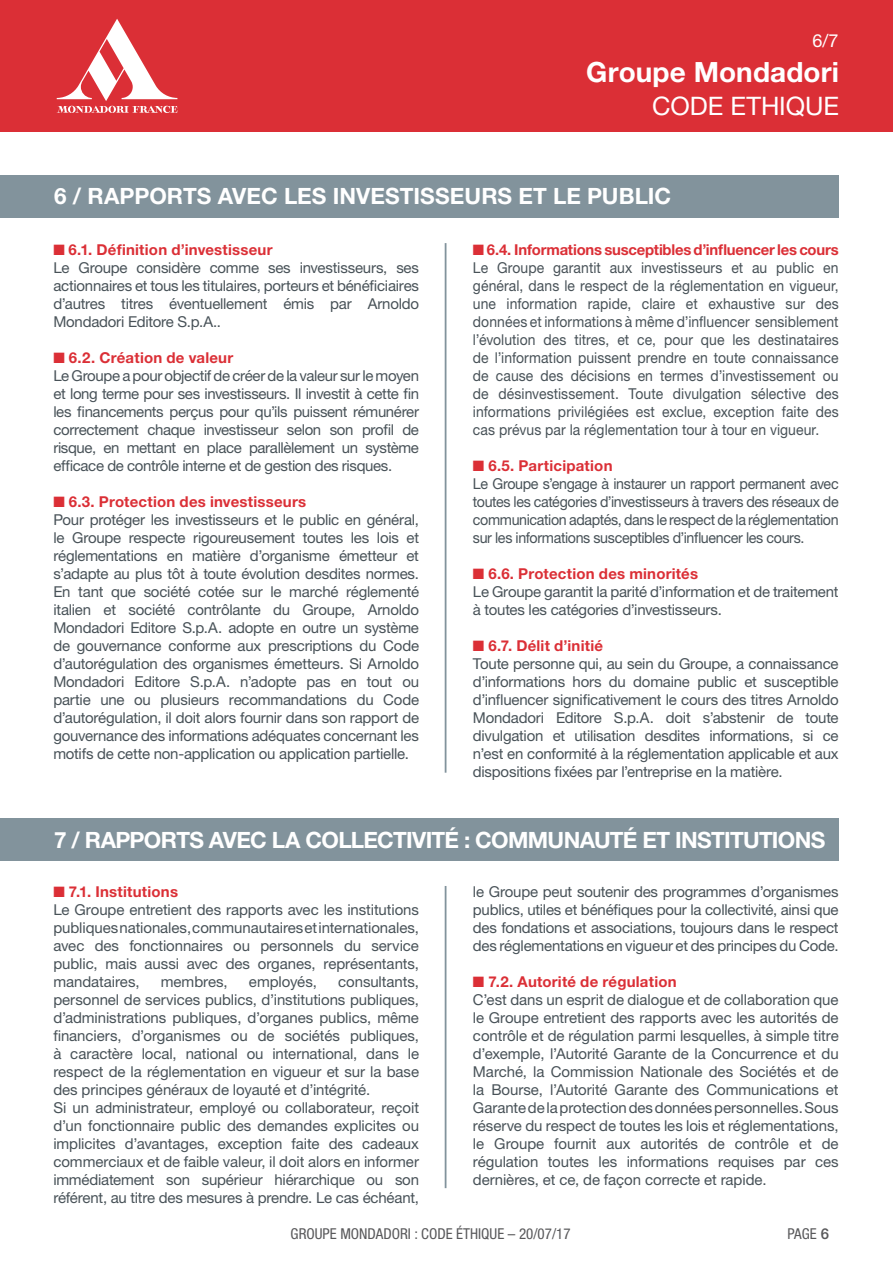
<style>
.page{position:relative;width:893px;height:1263px;background:#fff}
.page>*{position:absolute;margin:0;border:0;box-sizing:border-box;transform-origin:0 0}
.t1{font:700 27.9px "Helvetica Neue LT Std";letter-spacing:.005em;color:#fff}
.t2{font:25.5px "Helvetica Neue LT Std";letter-spacing:-.005em;color:#fff}
.t3{font:700 22.5px "Helvetica Neue LT Std";letter-spacing:-.025em;color:#fff}
.t4{font:700 22.5px "Helvetica Neue LT Std";color:#fff}
.t5{font:18px "Helvetica Neue LT Std";color:#fff}
.t6{font:15px/18px "Helvetica Neue LT Std";letter-spacing:-.01em;color:#485258}
.t7{font:15px/18px "Helvetica Neue LT Std";letter-spacing:-.01em;color:#485258;text-align:justify;scale:.93 1}
.t8{font:15px/18px "Helvetica Neue LT Std";letter-spacing:-.01em;color:#485258;scale:.95 1}
.t9{font:condensed 15px "Helvetica Neue LT Std";color:#58585a}
.s1{color:#db2f36}
.s2{font-weight:700;color:#db2f36}
.s3{font-weight:500;font-stretch:normal}
</style>
<div class="page">
<div style="left:0;top:0;width:893px;height:132px;background:#db2f36"></div>
<svg style="left:57px;top:19px;width:120px;height:94px"></svg>
<div style="left:0;top:175px;width:839px;height:43px;background:#82939c"></div>
<div style="left:0;top:818px;width:839px;height:43px;background:#82939c"></div>
<hr style="left:445px;top:243px;width:1px;height:530px;background:#82939c">
<hr style="left:445px;top:886px;width:1px;height:302px;background:#82939c">
<p class="t5" style="left:812px;top:30px;width:28px">6/7</p>
<h1 class="t1" style="left:586px;top:55px;width:254px">Groupe Mondadori</h1>
<h2 class="t2" style="left:652px;top:91px;width:188px">CODE ETHIQUE</h2>
<h3 class="t4" style="left:54px;top:182px;width:619px">6 / RAPPORTS AVEC LES INVESTISSEURS ET LE PUBLIC</h3>
<p class="t6" style="left:53px;top:240px;width:367px"><span class="s1">■</span> <span class="s2">6.1. Définition d’investisseur<br></span>Le Groupe considère comme ses investisseurs, ses actionnaires et tous les titulaires, porteurs et bénéficiaires d’autres titres éventuellement émis par Arnoldo Mondadori Editore S.p.A..</p>
<p class="t6" style="left:53px;top:348px;width:367px"><span class="s1">■</span> <span class="s2">6.2. Création de valeur<br></span>Le Groupe a pour objectif de créer de la valeur sur le moyen et long terme pour ses investisseurs. Il investit à cette fin les financements perçus pour qu’ils puissent rémunérer correctement chaque investisseur selon son profil de risque, en mettant en place parallèlement un système efficace de contrôle interne et de gestion des risques.</p>
<p class="t6" style="left:53px;top:492px;width:367px"><span class="s1">■</span> <span class="s2">6.3. Protection des investisseurs<br></span>Pour protéger les investisseurs et le public en général, le Groupe respecte rigoureusement toutes les lois et réglementations en matière d’organisme émetteur et s’adapte au plus tôt à toute évolution desdites normes.<br>En tant que société cotée sur le marché réglementé italien et société contrôlante du Groupe, Arnoldo Mondadori Editore S.p.A. adopte en outre un système de gouvernance conforme aux prescriptions du Code d’autorégulation des organismes émetteurs. Si Arnoldo Mondadori Editore S.p.A. n’adopte pas en tout ou partie une ou plusieurs recommandations du Code d’autorégulation, il doit alors fournir dans son rapport de gouvernance des informations adéquates concernant les motifs de cette non-application ou application partielle.</p>
<p class="t7" style="left:473px;top:240px;width:395px"><span class="s1">■</span> <span class="s2">6.4. Informations susceptibles d’influencer les cours </span>Le Groupe garantit aux investisseurs et au public en général, dans le respect de la réglementation en vigueur, une information rapide, claire et exhaustive sur des données et informations à même d’influencer sensiblement l’évolution des titres, et ce, pour que les destinataires de l’information puissent prendre en toute connaissance de cause des décisions en termes d’investissement ou de désinvestissement. Toute divulgation sélective des informations privilégiées est exclue, exception faite des cas prévus par la réglementation tour à tour en vigueur.</p>
<p class="t8" style="left:473px;top:456px;width:386px"><span class="s1">■</span> <span class="s2">6.5. Participation<br></span>Le Groupe s’engage à instaurer un rapport permanent avec toutes les catégories d’investisseurs à travers des réseaux de communication adaptés, dans le respect de la réglementation sur les informations susceptibles d’influencer les cours.</p>
<p class="t6" style="left:473px;top:564px;width:367px"><span class="s1">■</span> <span class="s2">6.6. Protection des minorités<br></span>Le Groupe garantit la parité d’information et de traitement à toutes les catégories d’investisseurs.</p>
<p class="t6" style="left:473px;top:636px;width:367px"><span class="s1">■</span> <span class="s2">6.7. Délit d’initié<br></span>Toute personne qui, au sein du Groupe, a connaissance d’informations hors du domaine public et susceptible d’influencer significativement le cours des titres Arnoldo Mondadori Editore S.p.A. doit s’abstenir de toute divulgation et utilisation desdites informations, si ce n’est en conformité à la réglementation applicable et aux dispositions fixées par l’entreprise en la matière.</p>
<h3 class="t3" style="left:54px;top:826px;width:773px">7 / RAPPORTS AVEC LA COLLECTIVITÉ : COMMUNAUTÉ ET INSTITUTIONS</h3>
<p class="t6" style="left:53px;top:883px;width:367px"><span class="s1">■</span> <span class="s2">7.1. Institutions<br></span>Le Groupe entretient des rapports avec les institutions publiques nationales, communautaires et internationales, avec des fonctionnaires ou personnels du service public, mais aussi avec des organes, représentants, mandataires,</p>
<p class="t6" style="left:161px;top:973px;width:68px">membres,</p>
<p class="t6" style="left:249px;top:973px;width:69px">employés,</p>
<p class="t6" style="left:53px;top:973px;width:367px;text-indent:285px">consultants, personnel de services publics, d’institutions publiques, d’administrations publiques, d’organes publics, même financiers, d’organismes ou de sociétés publiques, à caractère local, national ou international, dans le respect de la réglementation en vigueur et sur la base des principes généraux de loyauté et d’intégrité.<br>Si un administrateur, employé ou collaborateur, reçoit d’un fonctionnaire public des demandes explicites ou implicites d’avantages, exception faite des cadeaux commerciaux et de faible valeur, il doit alors en informer immédiatement son supérieur hiérarchique ou son référent, au titre des mesures à prendre. Le cas échéant,</p>
<p class="t6" style="left:473px;top:882px;width:367px;text-align:justify">le Groupe peut soutenir des programmes d’organismes publics, utiles et bénéfiques pour la collectivité, ainsi que des fondations et associations, toujours dans le respect des réglementations en vigueur et des principes du Code.</p>
<p class="t6" style="left:473px;top:972px;width:367px"><span class="s1">■</span> <span class="s2">7.2. Autorité de régulation<br></span>C’est dans un esprit de dialogue et de collaboration que le Groupe entretient des rapports avec les autorités de contrôle et de régulation parmi lesquelles, à simple titre d’exemple, l’Autorité Garante de la Concurrence et du Marché, la Commission Nationale des Sociétés et de la Bourse, l’Autorité Garante des Communications et Garante de la protection des données personnelles. Sous réserve du respect de toutes les lois et réglementations, le Groupe fournit aux autorités de contrôle et de régulation toutes les informations requises par ces dernières, et ce, de façon correcte et rapide.</p>
<p class="t9" style="left:291px;top:1224px;width:281px">GROUPE MONDADORI : CODE ÉTHIQUE – 20/07/17</p>
<p class="t9" style="left:787px;top:1224px;width:43px">PAGE <span class="s3">6</span></p>
</div>
